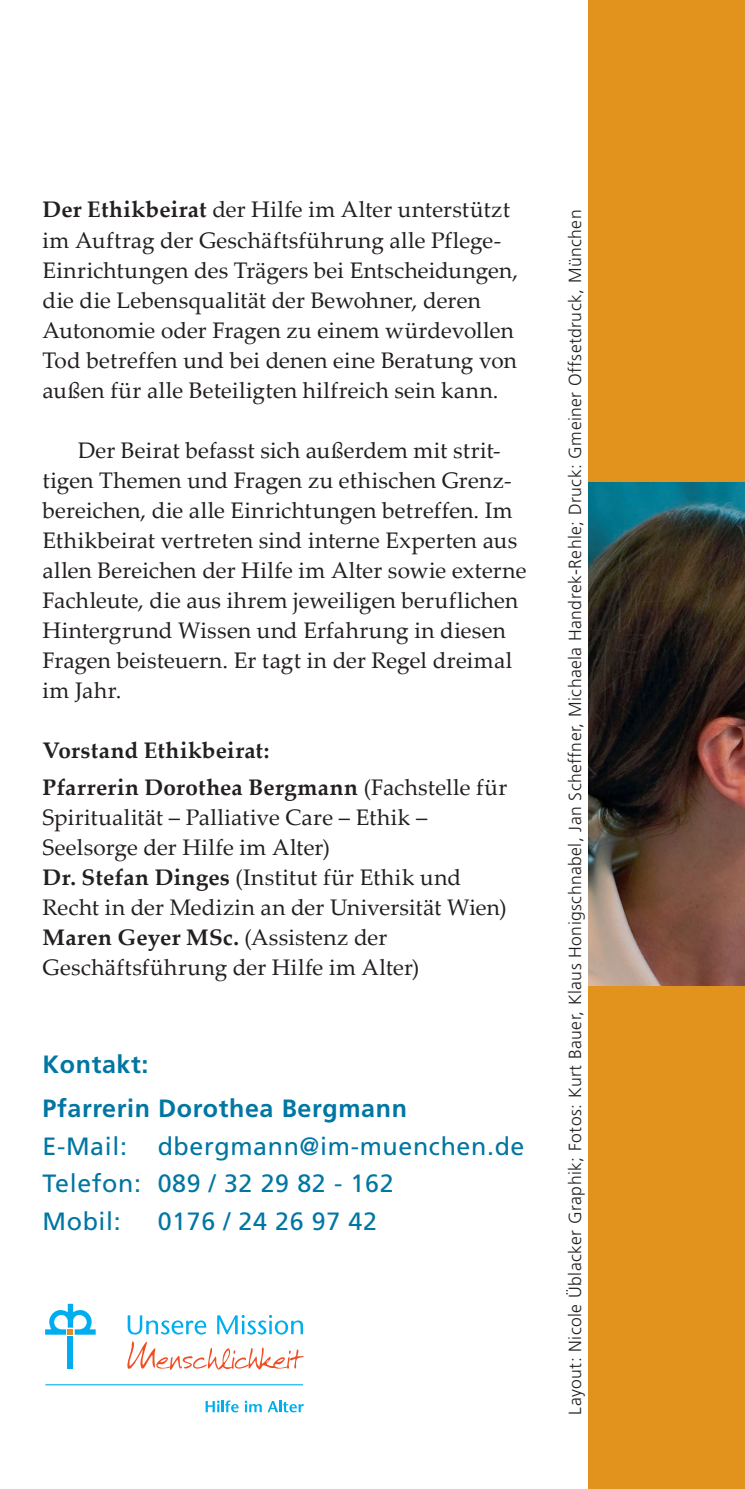
<style>
.page{position:relative;width:745px;height:1489px;background:#fff}
.page>*{position:absolute;margin:0;border:0;box-sizing:border-box;transform-origin:0 0}
.t1{font:25px/37.5px "Frutiger";letter-spacing:.025em;color:#0076a3}
.t2{font:700 25px/44.5px "Frutiger";letter-spacing:.025em;color:#0076a3}
.t3{font:22.5px/30px "Palatino Linotype";letter-spacing:.01em;color:#231f20}
.t4{font:700 22.5px/37px "Palatino Linotype";letter-spacing:.01em;color:#231f20}
.t5{font:300 17.5px "Frutiger";letter-spacing:.025em;color:#231f20}
.s1{font-weight:700}
.s2{font-weight:400}
</style>
<div class="page">
<svg style="left:205px;top:1400px;width:33px;height:12px"></svg>
<svg style="left:244px;top:1400px;width:17px;height:11px"></svg>
<svg style="left:267px;top:1400px;width:37px;height:12px"></svg>
<hr style="left:45px;top:1383px;width:258px;height:2px;background:#00aeef">
<svg style="left:128px;top:1315px;width:78px;height:19px"></svg>
<svg style="left:217px;top:1314px;width:86px;height:20px"></svg>
<svg style="left:127px;top:1341px;width:177px;height:28px"></svg>
<svg style="left:45px;top:1303px;width:51px;height:31px"></svg>
<div style="left:68px;top:1336px;width:5px;height:32px;background:#00aeef"></div>
<div style="left:588px;top:0;width:156px;height:1488px;background:#e2931e"></div>
<img style="left:588px;top:482px;width:156px;height:503px">
<p class="t3" style="left:43px;top:194px;width:477px"><span class="s1">Der Ethikbeirat</span> der Hilfe im Alter unterstützt im Auftrag der Geschäftsführung alle Pflege-Einrichtungen des Trägers bei Entscheidungen, die die Lebensqualität der Bewohner, deren Autonomie oder Fragen zu einem würdevollen Tod betreffen und bei denen eine Beratung von außen für alle Beteiligten hilfreich sein kann.</p>
<p class="t3" style="left:43px;top:434px;width:485px;text-indent:35px">Der Beirat befasst sich außerdem mit strit&shy;tigen Themen und Fragen zu ethischen Grenz&shy;bereichen, die alle Einrichtungen betreffen. Im Ethikbeirat vertreten sind interne Experten aus allen Bereichen der Hilfe im Alter sowie externe Fachleute, die aus ihrem jeweiligen beruflichen Hintergrund Wissen und Erfahrung in diesen Fragen beisteuern. Er tagt in der Regel dreimal im Jahr.</p>
<p class="t4" style="left:43px;top:730px;width:466px">Vorstand Ethikbeirat:<br>Pfarrerin Dorothea Bergmann <span class="s2">(Fachstelle für</span></p>
<p class="t3" style="left:43px;top:801px;width:465px">Spiritualität – Palliative Care – Ethik – Seelsorge der Hilfe im Alter)<br><span class="s1">Dr. Stefan Dinges</span> (Institut für Ethik und Recht in der Medizin an der Universität Wien)<br><span class="s1">Maren Geyer MSc.</span> (Assistenz der Geschäftsführung der Hilfe im Alter)</p>
<p class="t2" style="left:43px;top:1041px;width:366px">Kontakt:<br>Pfarrerin Dorothea Bergmann</p>
<p class="t1" style="left:43px;top:1126px;width:483px">E-Mail: dbergmann@im-muenchen.de<br>Telefon: 089 / 32 29 82 - 162<br>Mobil:</p>
<p class="t1" style="left:158px;top:1201px;width:221px">0176 / 24 26 97 42</p>
<p class="t5" style="left:564px;top:1414px;width:1206px;rotate:-90deg">Layout: Nicole Üblacker Graphik; Fotos: Kurt Bauer, Klaus Honigschnabel, Jan Scheffner, Michaela Handrek-Rehle; Druck: Gmeiner Offsetdruck, München</p>
</div>
